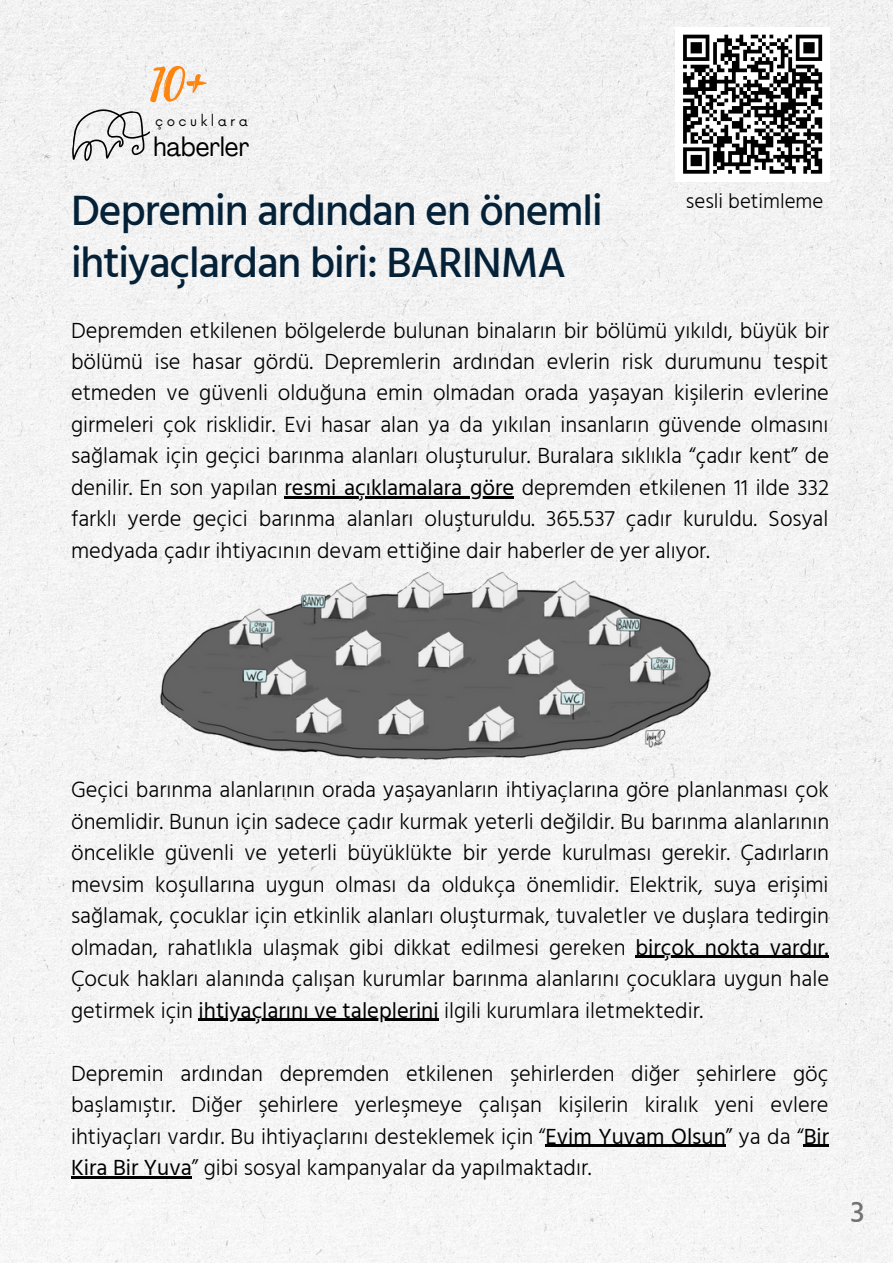
<style>
.page{position:relative;width:893px;height:1264px;background:#fff}
.page>*{position:absolute;margin:0;border:0;box-sizing:border-box;transform-origin:0 0}
.t1{font:55.8px "Playlist Script";color:#fd840f}
.t2{font:500 43.5px/52.8px "Hind";letter-spacing:-.025em;color:#042138}
.t3{font:500 30px "Hind";color:#737373}
.t4{font:condensed 26.55px "Agrandir";color:#000}
.t5{font:300 22.5px/31.5px "Hind";color:#000;text-align:justify}
.t6{font:300 21px "Hind";color:#000}
.t7{font:13.35px "Now";letter-spacing:.265em;color:#000}
.s1{font-weight:400}
</style>
<div class="page">
<div style="left:0;top:0;width:892px;height:1262px;background:#f3f3f3"></div>
<svg style="left:71px;top:106px;width:81px;height:60px"></svg>
<img style="left:138px;top:363px;width:611px;height:611px">
<div style="left:675px;top:27px;width:154px;height:154px;background:#fff"></div>
<svg style="left:683px;top:34px;width:140px;height:140px"></svg>
<hr style="left:635px;top:955px;width:193px;height:2px;background:#000">
<hr style="left:199px;top:1018px;width:239px;height:2px;background:#000">
<hr style="left:545px;top:1144px;width:180px;height:2px;background:#000">
<hr style="left:803px;top:1144px;width:26px;height:2px;background:#000">
<hr style="left:71px;top:1176px;width:121px;height:2px;background:#000">
<hr style="left:284px;top:496px;width:230px;height:2px;background:#000">
<h1 class="t1" style="left:149px;top:39px;width:59px">10+</h1>
<p class="t7" style="left:155px;top:114px;width:94px">çocuklara</p>
<p class="t4" style="left:154px;top:136px;width:97px">haberler</p>
<h2 class="t2" style="left:71px;top:183px;width:533px">Depremin ardından en önemli ihtiyaçlardan biri: BARINMA</h2>
<p class="t6" style="left:686px;top:188px;width:139px">sesli betimleme</p>
<p class="t5" style="left:71px;top:314px;width:759px">Depremden etkilenen bölgelerde bulunan binaların bir bölümü yıkıldı, büyük bir bölümü ise hasar gördü. Depremlerin ardından evlerin risk durumunu tespit etmeden ve güvenli olduğuna emin olmadan orada yaşayan kişilerin evlerine girmeleri çok risklidir. Evi hasar alan ya da yıkılan insanların güvende olmasını sağlamak için geçici barınma alanları oluşturulur. Buralara sıklıkla “çadır kent” de denilir. En son yapılan <span class="s1">resmi açıklamalara göre</span> depremden etkilenen 11 ilde 332 farklı yerde geçici barınma alanları oluşturuldu. 365.537 çadır kuruldu. Sosyal medyada çadır ihtiyacının devam ettiğine dair haberler de yer alıyor.</p>
<p class="t5" style="left:71px;top:773px;width:759px">Geçici barınma alanlarının orada yaşayanların ihtiyaçlarına göre planlanması çok önemlidir. Bunun için sadece çadır kurmak yeterli değildir. Bu barınma alanlarının öncelikle güvenli ve yeterli büyüklükte bir yerde kurulması gerekir. Çadırların mevsim koşullarına uygun olması da oldukça önemlidir. Elektrik, suya erişimi sağlamak, çocuklar için etkinlik alanları oluşturmak, tuvaletler ve duşlara tedirgin olmadan, rahatlıkla ulaşmak gibi dikkat edilmesi gereken <span class="s1">birçok nokta vardır.<br></span>Çocuk hakları alanında çalışan kurumlar barınma alanlarını çocuklara uygun hale getirmek için <span class="s1">ihtiyaçlarını ve taleplerini</span> ilgili kurumlara iletmektedir.</p>
<p class="t5" style="left:71px;top:1056px;width:759px">Depremin ardından depremden etkilenen şehirlerden diğer şehirlere göç başlamıştır. Diğer şehirlere yerleşmeye çalışan kişilerin kiralık yeni evlere ihtiyaçları vardır. Bu ihtiyaçlarını desteklemek için “<span class="s1">Evim Yuvam Olsun</span>” ya da “<span class="s1">Bir Kira Bir Yuva</span>” gibi sosyal kampanyalar da yapılmaktadır.</p>
<h3 class="t3" style="left:850px;top:1193px;width:16px">3</h3>
</div>
